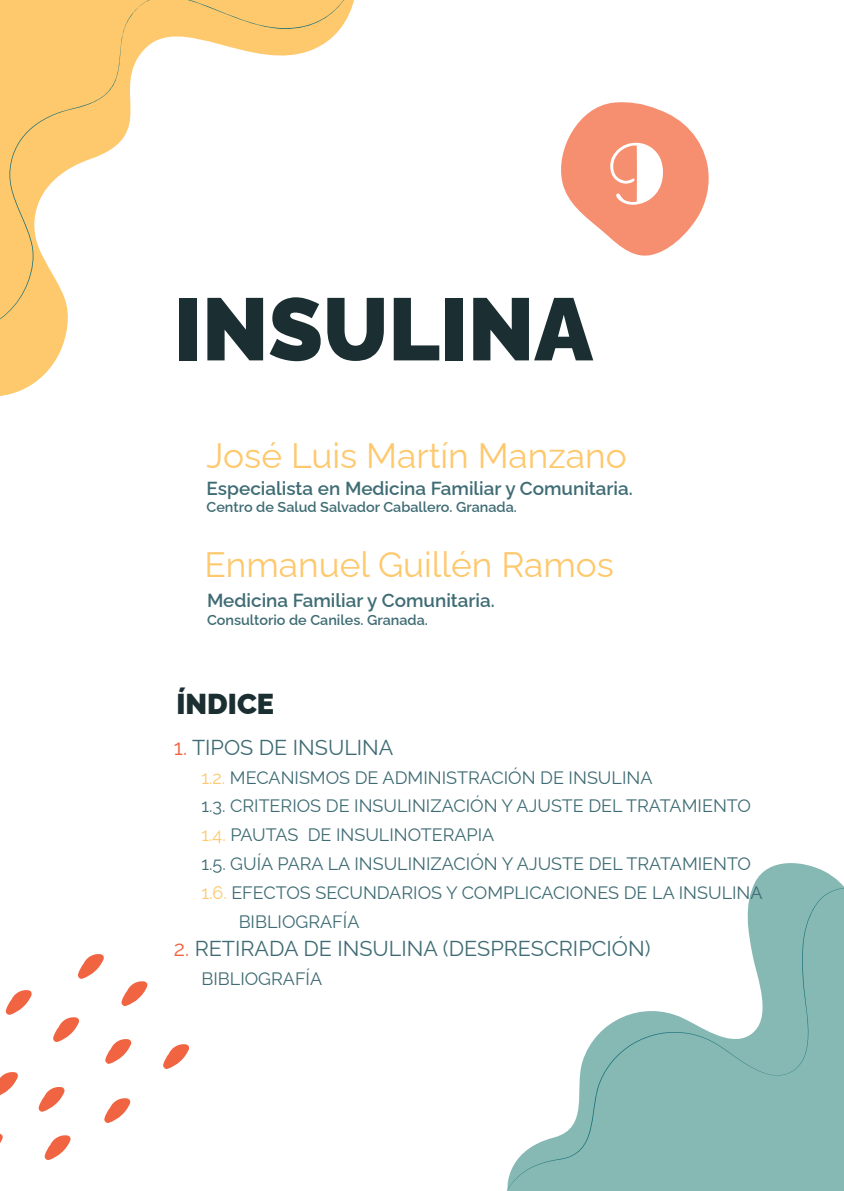
<style>
.page{position:relative;width:844px;height:1191px;background:#fff}
.page>*{position:absolute;margin:0;border:0;box-sizing:border-box;transform-origin:0 0}
.t1{font:88.2px "Broadway";color:#fff}
.t2{font:900 88.02px "Raleway";color:#1b2f32}
.t3{font:100 35.35px "Raleway";color:#fec86c}
.t4{font:900 28.7px "Raleway";color:#1b2f32}
.t5{font:100 21.53px "Raleway";color:#3f6c74}
.t6{font:600 18.9px "Raleway";color:#3f6c74}
.t7{font:100 18.03px "Raleway";color:#3f6c74}
.t8{font:600 14.35px "Raleway";color:#3f6c74}
.s1{color:#f16341}
.s2{color:#fec86c}
.s3{color:#f16342}
</style>
<div class="page">
<svg style="left:5px;top:990px;width:27px;height:25px"></svg>
<svg style="left:0;top:1072px;width:18px;height:24px"></svg>
<svg style="left:0;top:1133px;width:3px;height:10px"></svg>
<svg style="left:44px;top:1135px;width:27px;height:25px"></svg>
<svg style="left:53px;top:1017px;width:26px;height:25px"></svg>
<svg style="left:38px;top:1087px;width:27px;height:25px"></svg>
<svg style="left:121px;top:981px;width:27px;height:25px"></svg>
<svg style="left:105px;top:1039px;width:27px;height:25px"></svg>
<svg style="left:104px;top:1098px;width:27px;height:25px"></svg>
<svg style="left:163px;top:1044px;width:26px;height:25px"></svg>
<svg style="left:78px;top:954px;width:26px;height:25px"></svg>
<svg style="left:0;top:335px;width:66px;height:61px;fill:#fec86c"></svg>
<svg style="left:0;top:0;width:355px;height:335px"></svg>
<svg style="left:753px;top:863px;width:90px;height:24px;fill:#86b8b4"></svg>
<svg style="left:506px;top:887px;width:337px;height:304px;fill:#86b8b4"></svg>
<svg style="left:561px;top:102px;width:148px;height:154px"></svg>
<p class="t1" style="left:608px;top:123px;width:58px">9</p>
<p class="t2" style="left:174px;top:259px;width:420px">INSULINA</p>
<p class="t3" style="left:206px;top:427px;width:421px">José Luis Martín Manzano</p>
<p class="t6" style="left:206px;top:473px;width:427px">Especialista en Medicina Familiar y Comunitaria.</p>
<p class="t8" style="left:206px;top:495px;width:312px">Centro de Salud Salvador Caballero. Granada.</p>
<p class="t3" style="left:204px;top:536px;width:411px">Enmanuel Guillén Ramos</p>
<p class="t6" style="left:207px;top:585px;width:289px">Medicina Familiar y Comunitaria.</p>
<p class="t8" style="left:207px;top:608px;width:222px">Consultorio de Caniles. Granada.</p>
<p class="t4" style="left:176px;top:681px;width:99px">ÍNDICE</p>
<p class="t5" style="left:174px;top:730px;width:221px"><span class="s1">1.</span> TIPOS DE INSULINA</p>
<p class="t7" style="left:201px;top:763px;width:452px"><span class="s2">1.2.</span> MECANISMOS DE ADMINISTRACIÓN DE INSULINA</p>
<p class="t7" style="left:201px;top:791px;width:551px">1.3. CRITERIOS DE INSULINIZACIÓN Y AJUSTE DEL TRATAMIENTO</p>
<p class="t7" style="left:201px;top:820px;width:294px"><span class="s2">1.4.</span> PAUTAS DE INSULINOTERAPIA</p>
<p class="t7" style="left:201px;top:849px;width:551px">1.5. GUÍA PARA LA INSULINIZACIÓN Y AJUSTE DEL TRATAMIENTO</p>
<p class="t7" style="left:201px;top:878px;width:562px"><span class="s2">1.6.</span> EFECTOS SECUNDARIOS Y COMPLICACIONES DE LA INSULINA</p>
<p class="t7" style="left:238px;top:906px;width:122px">BIBLIOGRAFÍA</p>
<p class="t5" style="left:174px;top:931px;width:478px"><span class="s3">2.</span> RETIRADA DE INSULINA (DESPRESCRIPCIÓN)</p>
<p class="t7" style="left:201px;top:964px;width:122px">BIBLIOGRAFÍA</p>
</div>
